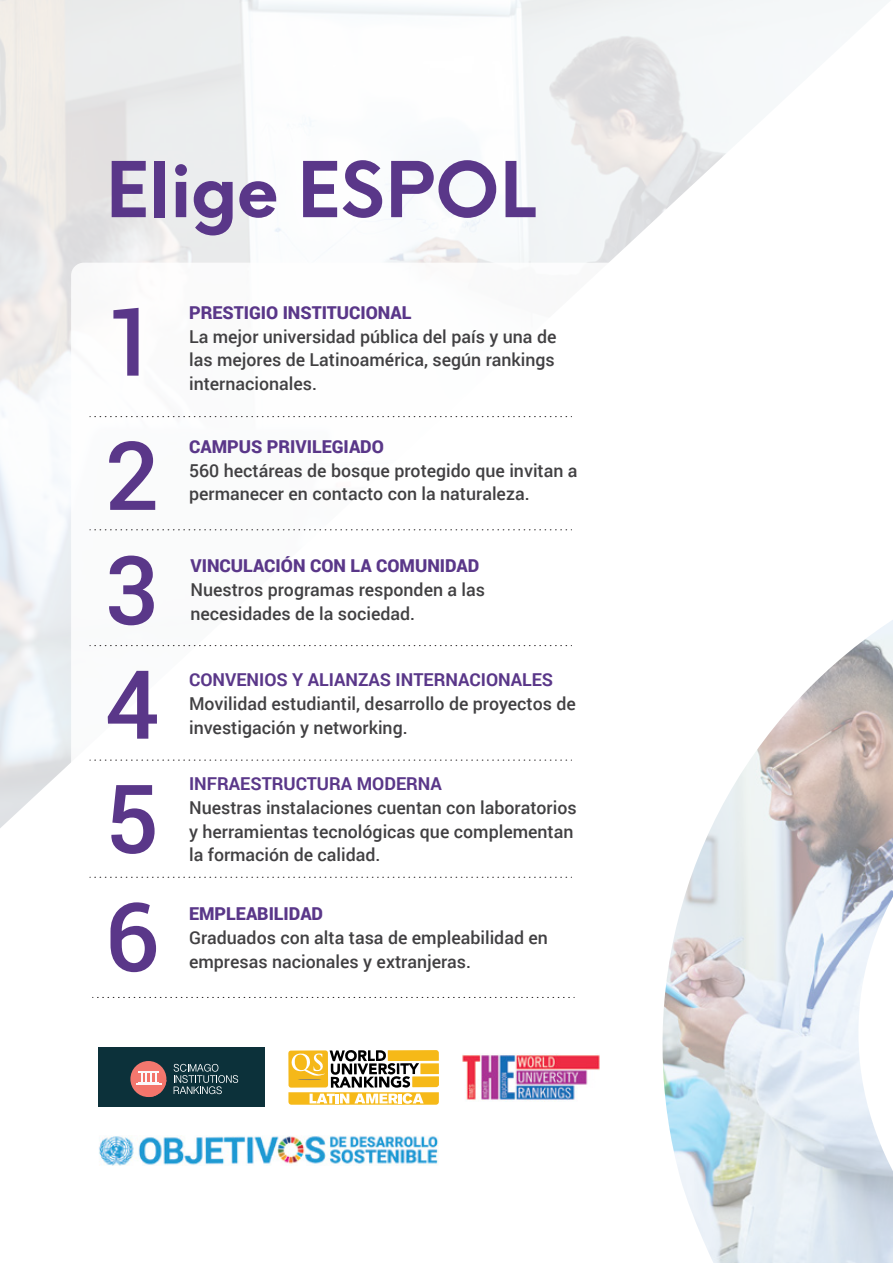
<style>
.page{position:relative;width:893px;height:1263px;background:#fff}
.page>*{position:absolute;margin:0;border:0;box-sizing:border-box;transform-origin:0 0}
.t1{font:500 95.4px/114.3px "Roboto";color:#5a3789}
.t2{font:700 75px "Neue Hans Kendrick";color:#5a3789}
.t3{font:500 17.7px/23.7px "Roboto";color:#414042}
.t4{font:900 17.7px "Roboto";color:#5a3789}
.t5{font:700 17.7px "Roboto";color:#5a3789}
</style>
<div class="page">
<img style="left:662px;top:848px;width:231px;height:415px">
<img style="left:0;top:0;width:893px;height:848px">
<img style="left:99px;top:1135px;width:340px;height:30px">
<div style="left:71px;top:263px;width:572px;height:763px;background:#fff;border-radius:13px"></div>
<svg style="left:90px;top:416px;width:482px;height:1px"></svg>
<svg style="left:90px;top:529px;width:482px;height:1px"></svg>
<svg style="left:90px;top:645px;width:482px;height:1px"></svg>
<svg style="left:90px;top:760px;width:482px;height:1px"></svg>
<svg style="left:90px;top:877px;width:482px;height:1px"></svg>
<div style="left:98px;top:1047px;width:167px;height:60px;background:#0c313a"></div>
<div style="left:130px;top:1061px;width:36px;height:36px;background:#f3776e;border-radius:50%"></div>
<svg style="left:136px;top:1071px;width:31px;height:26px"></svg>
<svg style="left:174px;top:1064px;width:64px;height:30px"></svg>
<img style="left:463px;top:1053px;width:136px;height:48px">
<svg style="left:93px;top:997px;width:482px;height:1px"></svg>
<svg style="left:288px;top:1050px;width:151px;height:55px"></svg>
<h2 class="t2" style="left:105px;top:120px;width:433px">Elige ESPOL</h2>
<h1 class="t1" style="left:105px;top:281px;width:56px">1</h1>
<p class="t4" style="left:189px;top:300px;width:224px">PRESTIGIO INSTITUCIONAL</p>
<p class="t3" style="left:189px;top:324px;width:369px;text-align:justify">La mejor universidad pública del país y una de las mejores de Latinoamérica, según rankings internacionales.</p>
<h1 class="t1" style="left:105px;top:415px;width:56px">2</h1>
<p class="t4" style="left:189px;top:434px;width:196px">CAMPUS PRIVILEGIADO</p>
<p class="t3" style="left:189px;top:458px;width:390px">560 hectáreas de bosque protegido que invitan a permanecer en contacto con la naturaleza.</p>
<h1 class="t1" style="left:105px;top:530px;width:56px">3<br>4</h1>
<h1 class="t1" style="left:105px;top:758px;width:56px">5</h1>
<p class="t4" style="left:190px;top:554px;width:291px">VINCULACIÓN CON LA COMUNIDAD</p>
<p class="t3" style="left:190px;top:577px;width:296px">Nuestros programas responden a las necesidades de la sociedad.</p>
<p class="t5" style="left:189px;top:667px;width:366px">CONVENIOS Y ALIANZAS INTERNACIONALES</p>
<p class="t3" style="left:189px;top:691px;width:388px">Movilidad estudiantil, desarrollo de proyectos de investigación y networking.</p>
<p class="t5" style="left:189px;top:771px;width:254px">INFRAESTRUCTURA MODERNA</p>
<p class="t3" style="left:189px;top:795px;width:389px">Nuestras instalaciones cuentan con laboratorios y herramientas tecnológicas que complementan la formación de calidad.</p>
<h1 class="t1" style="left:105px;top:876px;width:56px">6</h1>
<p class="t4" style="left:189px;top:901px;width:136px">EMPLEABILIDAD</p>
<p class="t3" style="left:189px;top:925px;width:360px">Graduados con alta tasa de empleabilidad en empresas nacionales y extranjeras.</p>
</div>
